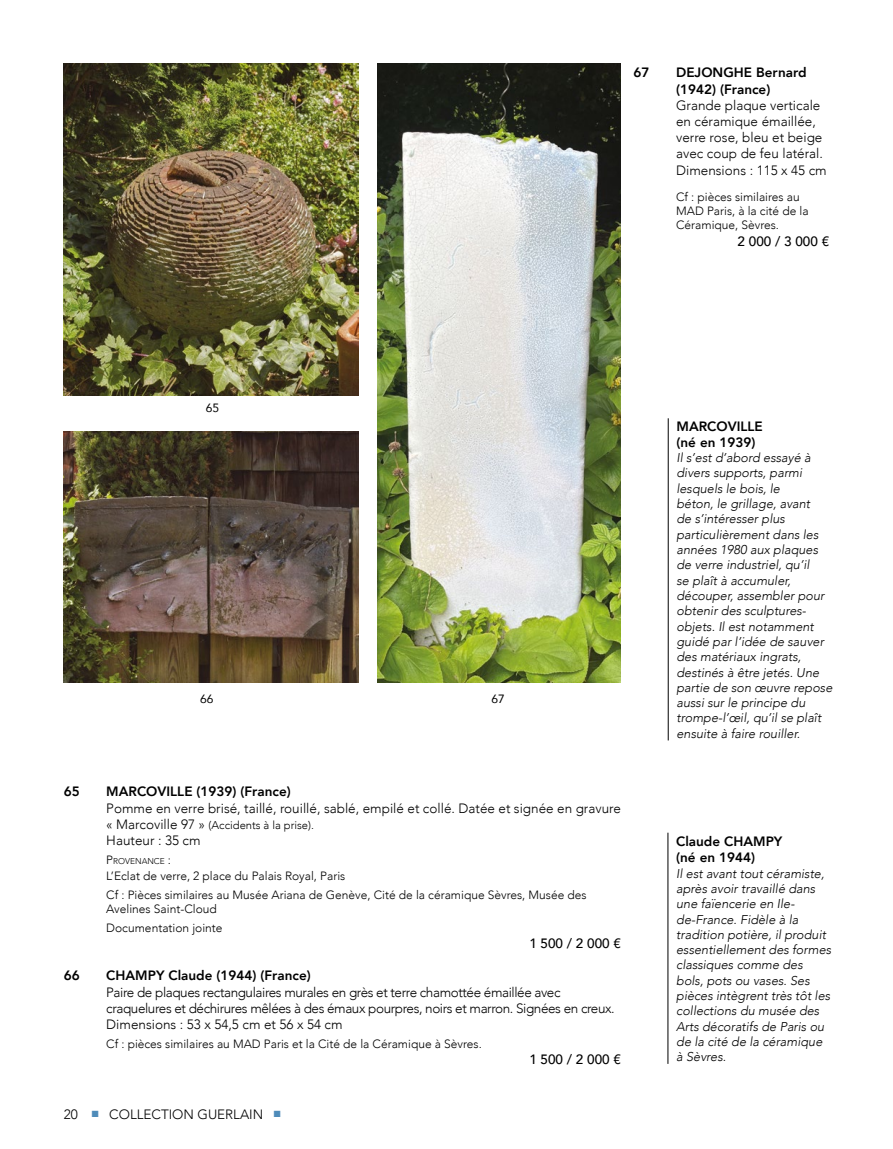
<style>
.page{position:relative;width:893px;height:1149px;background:#fff}
.page>*{position:absolute;margin:0;border:0;box-sizing:border-box;transform-origin:0 0}
.TEXTE{font:300 13.5px/16.2px "Avenir";color:#000}
.TEXTE-2{font:300 13.5px/16.2px "Avenir";letter-spacing:-.03em;color:#000}
.TITRE_1{font:800 13.5px/16.2px "Avenir";color:#000}
.ESTIMATION{font:500 13.5px "Avenir";color:#000}
.TITRE_1-2{font:italic 300 12.75px/15.3px "Avenir";color:#000}
.TEXTE-3{font:300 12px/14.4px "Avenir";color:#000}
.TITRE_1-3{font:12px "Avenir";color:#000}
.TEXTE-4{font:300 11.25px "Avenir";color:#000}
.TEXTE-5{font:300 8.4px "Avenir";color:#000}
.s1{font-size:13.5px}
.s2{font-size:12px}
.s3{color:#4e8bb9}
</style>
<div class="page">
<img style="left:64px;top:64px;width:294px;height:331px">
<img style="left:64px;top:431px;width:295px;height:251px">
<img style="left:378px;top:64px;width:243px;height:618px">
<hr style="left:668px;top:418px;width:1px;height:322px;background:#000">
<hr style="left:668px;top:832px;width:1px;height:231px;background:#000">
<p class="TITRE_1" style="left:634px;top:65px;width:17px">67</p>
<p class="TITRE_1" style="left:676px;top:65px;width:132px">DEJONGHE Bernard (1942) (France)</p>
<p class="TEXTE" style="left:676px;top:97px;width:148px">Grande plaque verticale en céramique émaillée, verre rose, bleu et beige avec coup de feu latéral.</p>
<p class="TEXTE" style="left:676px;top:162px;width:152px">Dimensions : 115 x 45 cm</p>
<p class="TEXTE-3" style="left:676px;top:189px;width:134px">Cf : pièces similaires au<br>MAD Paris, à la cité de la<br>Céramique, Sèvres.</p>
<p class="ESTIMATION" style="left:738px;top:229px;width:93px">2 000 / 3 000 €</p>
<p class="TITRE_1-3" style="left:206px;top:398px;width:15px">65</p>
<p class="TITRE_1-3" style="left:200px;top:689px;width:15px">66</p>
<p class="TITRE_1-3" style="left:492px;top:689px;width:15px">67</p>
<p class="TITRE_1" style="left:64px;top:783px;width:17px">65</p>
<p class="TITRE_1" style="left:106px;top:783px;width:186px">MARCOVILLE (1939) (France)</p>
<p class="TEXTE" style="left:106px;top:799px;width:516px">Pomme en verre brisé, taillé, rouillé, sablé, empilé et collé. Datée et signée en gravure</p>
<p class="TEXTE-4" style="left:106px;top:818px;width:209px"><span class="s1">« Marcoville 97 »</span> (Accidents à la prise).</p>
<p class="TEXTE" style="left:106px;top:832px;width:96px">Hauteur : 35 cm</p>
<p class="TEXTE-5" style="left:106px;top:855px;width:66px"><span class="s2">P</span>ROVENANCE <span class="s2">:</span></p>
<p class="TEXTE-3" style="left:106px;top:868px;width:241px">L’Eclat de verre, 2 place du Palais Royal, Paris</p>
<p class="TEXTE-3" style="left:106px;top:887px;width:482px">Cf : Pièces similaires au Musée Ariana de Genève, Cité de la céramique Sèvres, Musée des<br>Avelines Saint-Cloud</p>
<p class="TEXTE-3" style="left:106px;top:920px;width:118px">Documentation jointe</p>
<p class="ESTIMATION" style="left:529px;top:931px;width:93px">1 500 / 2 000 €</p>
<p class="TITRE_1" style="left:64px;top:967px;width:17px">66</p>
<p class="TITRE_1" style="left:106px;top:967px;width:206px">CHAMPY Claude (1944) (France)</p>
<p class="TEXTE-2" style="left:106px;top:983px;width:510px">Paire de plaques rectangulaires murales en grès et terre chamottée émaillée avec craquelures et déchirures mêlées à des émaux pourpres, noirs et marron. Signées en creux.</p>
<p class="TEXTE" style="left:106px;top:1015px;width:238px">Dimensions : 53 x 54,5 cm et 56 x 54 cm</p>
<p class="TEXTE-3" style="left:106px;top:1035px;width:377px">Cf : pièces similaires au MAD Paris et la Cité de la Céramique à Sèvres.</p>
<p class="ESTIMATION" style="left:529px;top:1047px;width:93px">1 500 / 2 000 €</p>
<p class="TEXTE" style="left:64px;top:1105px;width:218px">20 <span class="s3">■</span> COLLECTION GUERLAIN <span class="s3">■</span></p>
<p class="TITRE_1" style="left:676px;top:417px;width:88px">MARCOVILLE (né en 1939)</p>
<p class="TITRE_1-2" style="left:676px;top:450px;width:157px">Il s’est d’abord essayé à divers supports, parmi lesquels le bois, le<br>béton, le grillage, avant<br>de s’intéresser plus particulièrement dans les années 1980 aux plaques de verre industriel, qu’il<br>se plaît à accumuler, découper, assembler pour obtenir des sculptures&shy;objets. Il est notamment guidé par l’idée de sauver des matériaux ingrats, destinés à être jetés. Une partie de son œuvre repose aussi sur le principe du trompe-l’œil, qu’il se plaît ensuite à faire rouiller.</p>
<p class="TITRE_1" style="left:676px;top:833px;width:108px">Claude CHAMPY (né en 1944)</p>
<p class="TITRE_1-2" style="left:676px;top:865px;width:156px">Il est avant tout céramiste, après avoir travaillé dans une faïencerie en Ile&shy;de-France. Fidèle à la tradition potière, il produit essentiellement des formes classiques comme des bols, pots ou vases. Ses pièces intègrent très tôt les collections du musée des<br>Arts décoratifs de Paris ou de la cité de la céramique à Sèvres.</p>
</div>
